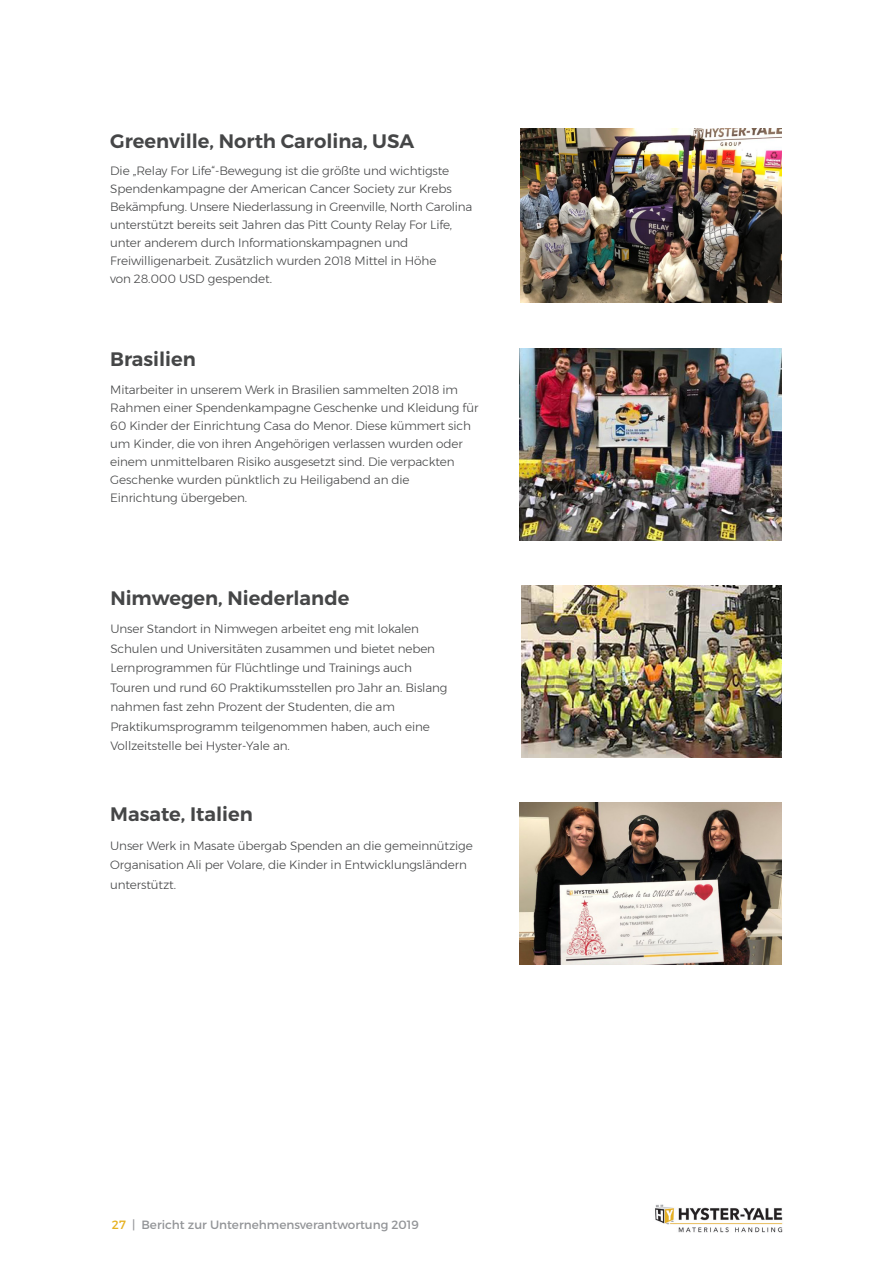
<style>
.page{position:relative;width:893px;height:1263px;background:#fff}
.page>*{position:absolute;margin:0;border:0;box-sizing:border-box;transform-origin:0 0}
.t1{font:600 19.5px "Montserrat";color:#454647}
.t2{font:300 12px/18px "Montserrat";letter-spacing:-.01em;color:#454647}
.t3{font:12px "Montserrat";color:#939598}
.s1{color:#e6b120}
</style>
<div class="page">
<img style="left:655px;top:1204px;width:128px;height:29px">
<img style="left:520px;top:348px;width:262px;height:193px">
<img style="left:521px;top:586px;width:261px;height:171px">
<img style="left:519px;top:802px;width:263px;height:162px">
<img style="left:521px;top:128px;width:261px;height:175px">
<h1 class="t1" style="left:110px;top:129px;width:305px">Greenville, North Carolina, USA</h1>
<p class="t2" style="left:110px;top:162px;width:364px">Die „Relay For Life“-Bewegung ist die größte und wichtigste Spendenkampagne der American Cancer Society zur Krebs Bekämpfung. Unsere Niederlassung in Greenville, North Carolina unterstützt bereits seit Jahren das Pitt County Relay For Life, unter anderem durch Informationskampagnen und Freiwilligenarbeit. Zusätzlich wurden 2018 Mittel in Höhe<br>von 28.000 USD gespendet.</p>
<h1 class="t1" style="left:110px;top:347px;width:87px">Brasilien</h1>
<p class="t2" style="left:110px;top:380px;width:370px">Mitarbeiter in unserem Werk in Brasilien sammelten 2018 im Rahmen einer Spendenkampagne Geschenke und Kleidung für 60 Kinder der Einrichtung Casa do Menor. Diese kümmert sich um Kinder, die von ihren Angehörigen verlassen wurden oder einem unmittelbaren Risiko ausgesetzt sind. Die verpackten Geschenke wurden pünktlich zu Heiligabend an die Einrichtung übergeben.</p>
<h1 class="t1" style="left:110px;top:586px;width:240px">Nimwegen, Niederlande</h1>
<p class="t2" style="left:110px;top:619px;width:339px;line-height:19.5px">Unser Standort in Nimwegen arbeitet eng mit lokalen Schulen und Universitäten zusammen und bietet neben Lernprogrammen für Flüchtlinge und Trainings auch Touren und rund 60 Praktikumsstellen pro Jahr an. Bislang nahmen fast zehn Prozent der Studenten, die am Praktikumsprogramm teilgenommen haben, auch eine Vollzeitstelle bei Hyster-Yale an.</p>
<h1 class="t1" style="left:110px;top:802px;width:144px">Masate, Italien</h1>
<p class="t2" style="left:110px;top:836px;width:364px;line-height:19.5px">Unser Werk in Masate übergab Spenden an die gemeinnützige<br>Organisation Ali per Volare, die Kinder in Entwicklungsländern unterstützt.</p>
<p class="t3" style="left:112px;top:1217px;width:308px"><span class="s1">27</span> | Bericht zur Unternehmensverantwortung 2019</p>
</div>
